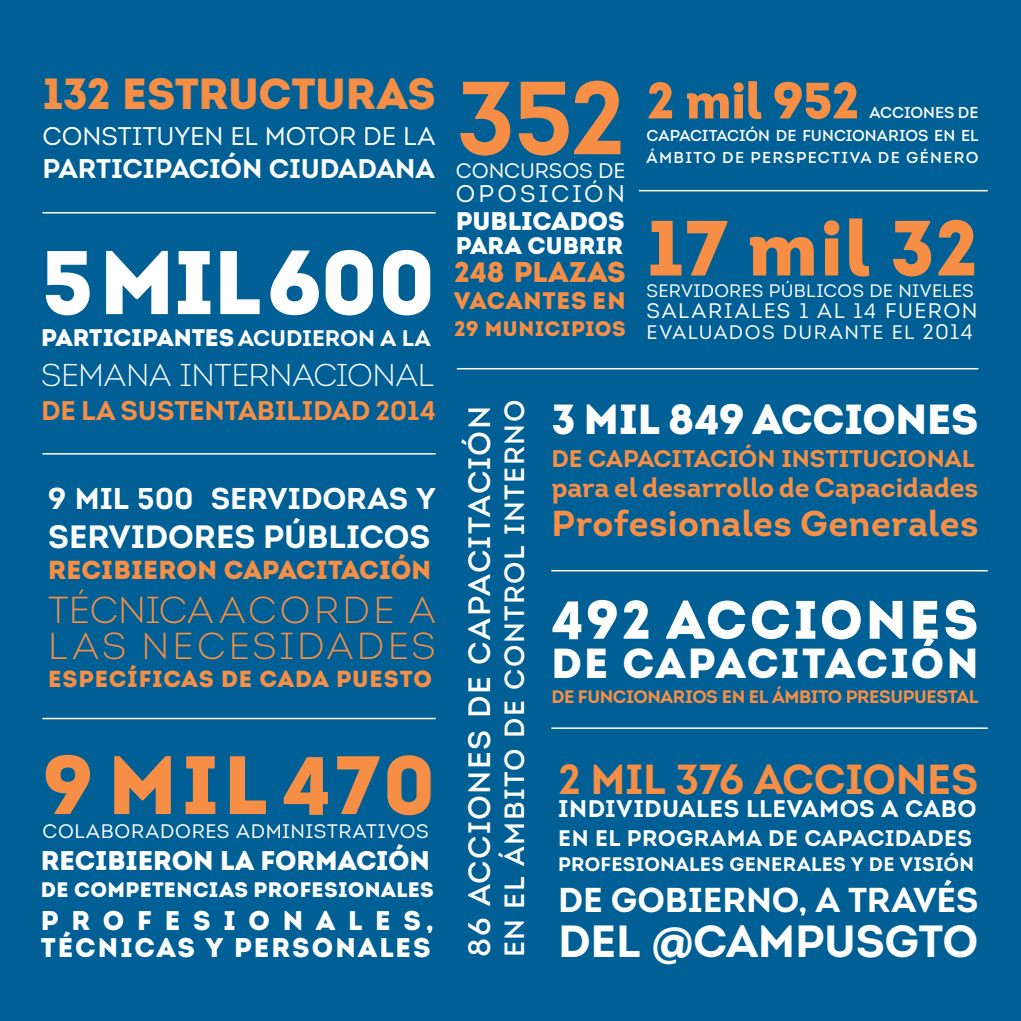
<style>
.page{position:relative;width:1021px;height:1021px;background:#fff}
.page>*{position:absolute;margin:0;border:0;box-sizing:border-box;transform-origin:0 0}
.t1{font:700 103.5px "Intro";color:#f68e45}
.t2{font:900 90px "Intro";color:#fff}
.t3{font:900 82.5px "Intro";color:#f68e45}
.t4{font:900 78px "Intro";letter-spacing:.02em;color:#f68e45}
.t5{font:900 54px "Intro";color:#fff}
.t6{font:900 51px "Intro";letter-spacing:-.015em;color:#f68e45}
.t7{font:700 45px "Intro";letter-spacing:-.01em;color:#fff}
.t8{font:900 43.5px "Intro";color:#f68e45}
.t9{font:900 42px "Intro";color:#fff}
.t10{font:700 42px "Intro";letter-spacing:-.005em;color:#f68e45}
.t11{font:300 37.5px/36px "Intro";letter-spacing:.08em;color:#f68e45}
.t12{font:700 36px "Intro";letter-spacing:.01em;color:#f68e45}
.t13{font:700 34.5px "Intro";letter-spacing:-.005em;color:#fff}
.t14{font:700 32.25px "Intro";letter-spacing:-.005em;color:#fff}
.t15{font:31.5px "Intro Light Caps";letter-spacing:-.01em;color:#fff}
.t16{font:30.9px "Intro Regular Caps";letter-spacing:.035em;color:#fff}
.t17{font:700 30px "Intro";color:#fff}
.t18{font:900 28.5px "Intro";color:#f68e45}
.t19{font:27.75px "Intro Regular Caps";letter-spacing:.05em;color:#fff}
.t20{font:900 27px "Intro";color:#fff}
.t21{font:700 27px "Intro";letter-spacing:-.005em;color:#f68e45}
.t22{font:700 27px "Intro";color:#fff}
.t23{font:900 26.1px "Intro";color:#f68e45}
.t24{font:25.5px "Intro";color:#fff}
.t25{font:900 25.5px "Intro";color:#fff}
.t26{font:700 24px "Intro";color:#f68e45}
.t27{font:700 24px "Intro";letter-spacing:.015em;color:#fff}
.t28{font:900 24px "Intro";color:#fff}
.t29{font:900 24px "Intro";color:#f68e45}
.t30{font:24px "Intro";color:#fff}
.t31{font:900 23.25px "Intro";color:#f68e45}
.t32{font:700 22.5px "Intro";letter-spacing:.015em;color:#fff}
.t33{font:21px "Intro";letter-spacing:.065em;color:#fff}
.t34{font:900 21px "Intro";color:#fff}
.t35{font:900 21px "Intro";color:#f68e45}
.t36{font:19.5px "Intro";color:#fff}
.t37{font:700 19.5px "Intro";letter-spacing:.015em;color:#fff}
.t38{font:700 18px "Intro";letter-spacing:-.02em;color:#f68e45}
.t39{font:18px "Intro";color:#fff}
.t40{font:15.75px/22.5px "Intro Regular Caps";letter-spacing:.065em;color:#fff;text-align:justify}
.s1{font-size:19.5px}
</style>
<div class="page">
<div style="left:0;top:0;width:1020px;height:1020px;background:#006095"></div>
<hr style="left:457px;top:368px;width:521px;height:1px;background:#fff">
<hr style="left:639px;top:190px;width:348px;height:1px;background:#fff">
<hr style="left:551px;top:570px;width:436px;height:1px;background:#fff">
<hr style="left:551px;top:727px;width:436px;height:2px;background:#fff">
<hr style="left:43px;top:212px;width:392px;height:1px;background:#fff">
<hr style="left:43px;top:453px;width:392px;height:1px;background:#fff">
<hr style="left:43px;top:717px;width:392px;height:2px;background:#fff">
<h3 class="t8" style="left:43px;top:65px;width:109px">132 ESTRUCTURAS</h3>
<h3 class="t24" style="left:43px;top:121px;width:18px">CONSTITUYEN</h3>
<h3 class="t24" style="left:230px;top:121px;width:54px">EL MOTOR</h3>
<h3 class="t24" style="left:363px;top:121px;width:70px">DE LA</h3>
<h3 class="t22" style="left:43px;top:151px;width:389px">PARTICI PACIÓN CI UDADANA</h3>
<h2 class="t2" style="left:41px;top:223px;width:111px">5 MIL</h2>
<h2 class="t2" style="left:267px;top:223px;width:170px">600</h2>
<h3 class="t28" style="left:41px;top:321px;width:16px">PARTICIPANTES</h3>
<h3 class="t32" style="left:238px;top:323px;width:191px">ACUDIE RON A LA</h3>
<h3 class="t15" style="left:41px;top:355px;width:394px">SEMANA INTERNACIONAL</h3>
<h3 class="t21" style="left:41px;top:393px;width:396px">DE LA SUSTE NTABI LI DAD 2014</h3>
<h3 class="t17" style="left:48px;top:479px;width:386px">9 MIL 500 SERVIDORAS Y</h3>
<h3 class="t14" style="left:48px;top:516px;width:379px">SE RVI DORES PÚBLICOS</h3>
<h3 class="t23" style="left:48px;top:553px;width:18px">RECIBIERON</h3>
<h3 class="t23" style="left:224px;top:553px;width:19px">CAPACITACIÓN</h3>
<h3 class="t11" style="left:48px;top:592px;width:389px">TÉCNICA ACORDE A<br>LAS NECESIDADES</h3>
<h3 class="t31" style="left:48px;top:663px;width:16px">ESPECÍFICAS</h3>
<h3 class="t31" style="left:221px;top:663px;width:57px">DE CADA</h3>
<h3 class="t31" style="left:336px;top:663px;width:17px">PUESTO</h3>
<h3 class="t3" style="left:43px;top:730px;width:118px">9MIL</h3>
<p class="t36" style="left:43px;top:819px;width:16px">COLABORADORES</p>
<p class="t36" style="left:236px;top:819px;width:14px">ADMINISTRATIVOS</p>
<h3 class="t3" style="left:282px;top:730px;width:155px">470</h3>
<h3 class="t20" style="left:41px;top:842px;width:18px">RECIBIERON</h3>
<h3 class="t20" style="left:220px;top:842px;width:60px">LA FORMACIÓN</h3>
<h3 class="t34" style="left:41px;top:875px;width:49px">DE COMPETENCIAS</h3>
<h3 class="t34" style="left:254px;top:875px;width:15px">PROFESIONALES</h3>
<h3 class="t20" style="left:41px;top:902px;width:30px">PROFESIONALES</h3>
<h3 class="t20" style="left:426px;top:902px;width:9px">,</h3>
<h3 class="t20" style="left:41px;top:929px;width:21px">TÉCNICAS</h3>
<h3 class="t20" style="left:206px;top:929px;width:49px">Y PERSONALES</h3>
<h1 class="t1" style="left:456px;top:52px;width:171px">352</h1>
<h3 class="t33" style="left:456px;top:158px;width:16px">CONCURSOS</h3>
<h3 class="t33" style="left:598px;top:158px;width:14px">DE</h3>
<h3 class="t30" style="left:456px;top:179px;width:20px">OPOSICIÓN</h3>
<h3 class="t25" style="left:456px;top:204px;width:18px">PUBLICADOS</h3>
<h3 class="t28" style="left:456px;top:229px;width:18px">PARA</h3>
<h3 class="t28" style="left:527px;top:229px;width:17px">CUBRIR</h3>
<h3 class="t18" style="left:454px;top:253px;width:79px">248 PLAZAS</h3>
<h3 class="t29" style="left:454px;top:285px;width:18px">VACANTES</h3>
<h3 class="t29" style="left:592px;top:285px;width:16px">EN</h3>
<h3 class="t35" style="left:454px;top:315px;width:46px">29 MUNICIPIOS</h3>
<h3 class="t6" style="left:646px;top:67px;width:214px">2 MIL 952</h3>
<p class="t40" style="left:646px;top:102px;width:333px;text-indent:223px">ACCIONES DE CAPACITACIÓN DE FUNCIONARIOS EN EL ÁMBITO DE PERSPECTIVA DE GÉNERO</p>
<h3 class="t4" style="left:646px;top:197px;width:333px">17 MIL 32</h3>
<p class="t39" style="left:646px;top:279px;width:13px">SERVIDORES</p>
<p class="t39" style="left:769px;top:279px;width:13px">PÚBLICOS</p>
<p class="t39" style="left:869px;top:279px;width:41px">DE NIVELES</p>
<h3 class="t33" style="left:646px;top:297px;width:16px">SALARIALES</h3>
<h3 class="t33" style="left:799px;top:297px;width:102px">1 AL 14 FUERON</h3>
<p class="t36" style="left:646px;top:320px;width:15px">EVALUADOS</p>
<p class="t36" style="left:782px;top:320px;width:15px">DURANTE</p>
<h3 class="t33" style="left:891px;top:318px;width:82px"><span class="s1">EL</span> 2014</h3>
<h3 class="t16" style="left:460px;top:957px;width:552px;rotate:-90deg">86 ACCIONES DE CAPACITACIÓN</h3>
<h3 class="t19" style="left:497px;top:957px;width:558px;rotate:-90deg">EN EL ÁMBITO DE CONTROL INTERNO</h3>
<h3 class="t9" style="left:551px;top:391px;width:58px">3 MIL</h3>
<h3 class="t9" style="left:668px;top:391px;width:114px">849 ACCIONES</h3>
<h3 class="t26" style="left:551px;top:443px;width:273px">DE CAPACITACIÓN INSTIT</h3>
<h3 class="t26" style="left:862px;top:443px;width:114px">UCIONAL</h3>
<h3 class="t21" style="left:551px;top:470px;width:428px">PARA EL DESARROLLO DE CAPACIDADES</h3>
<h3 class="t12" style="left:551px;top:501px;width:428px">PROFESIONALES GENERALES</h3>
<h3 class="t5" style="left:551px;top:584px;width:156px">492 ACCIONES</h3>
<h3 class="t9" style="left:551px;top:635px;width:102px">DE CAPACITACIÓN</h3>
<p class="t38" style="left:551px;top:685px;width:387px">DE FUNCIONARIOS EN EL ÁMBITO PRESUPUESTA</p>
<p class="t38" style="left:968px;top:685px;width:11px">L</p>
<h3 class="t10" style="left:558px;top:752px;width:393px">2 MI L 376 ACCIONES</h3>
<h3 class="t27" style="left:558px;top:793px;width:420px">I NDIVI DUALES LLEVAMOS A CABO</h3>
<h3 class="t32" style="left:558px;top:824px;width:400px">EN EL PROGRAMA DE CAPACIDADES</h3>
<p class="t37" style="left:558px;top:851px;width:54px">PROFESI</p>
<p class="t37" style="left:644px;top:851px;width:268px">ONALES GENERALES Y DE VISI</p>
<p class="t37" style="left:943px;top:851px;width:32px">ÓN</p>
<h3 class="t13" style="left:558px;top:878px;width:398px">DE GOBIE RNO, A TRAVÉS</h3>
<h3 class="t7" style="left:558px;top:912px;width:327px">DEL @CAMPUSGT</h3>
<h3 class="t7" style="left:942px;top:912px;width:37px">O</h3>
</div>
